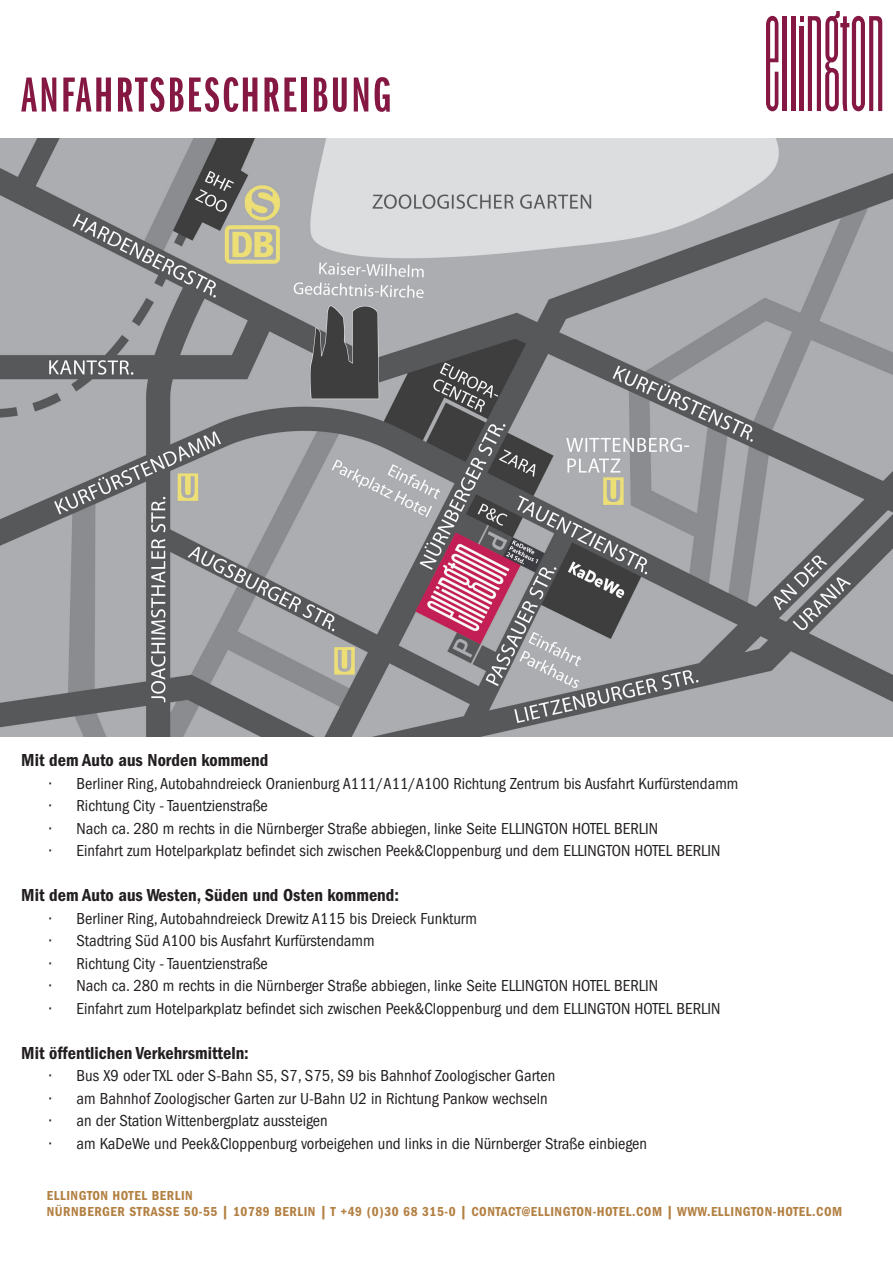
<style>
.page{position:relative;width:893px;height:1263px;background:#fff}
.page>*{position:absolute;margin:0;border:0;box-sizing:border-box;transform-origin:0 0}
.t1{font:51px "ITC Franklin Gothic Std Dm X Cp";letter-spacing:.05em;color:#851843}
.t2{font:18px "ITC Franklin Gothic Std Dm Cd";color:#231f20}
.t3{font:condensed 16.5px "ITC Franklin Gothic Std";color:#231f20}
.t4{font:13.5px/16.2px "ITC Franklin Gothic Std Dm Cd";letter-spacing:.04em;color:#b38042}
</style>
<div class="page">
<img style="left:0;top:138px;width:893px;height:598px">
<hr style="left:791px;top:16px;width:4px;height:95px;background:#851843">
<div style="left:782px;top:16px;width:5px;height:95px;background:#851843"></div>
<svg style="left:766px;top:16px;width:12px;height:95px"></svg>
<svg style="left:800px;top:11px;width:82px;height:100px"></svg>
<h1 class="t1" style="left:21px;top:67px;width:372px">ANFAHRTSBESCHREIBUNG</h1>
<p class="t2" style="left:21px;top:750px;width:249px">Mit dem Auto aus Norden kommend</p>
<p class="t3" style="left:50px;top:774px;width:690px">• Berliner Ring, Autobahndreieck Oranienburg A111/A11/A100 Richtung Zentrum bis Ausfahrt Kurfürstendamm</p>
<p class="t3" style="left:50px;top:796px;width:220px">• Richtung City - Tauentzienstraße</p>
<p class="t3" style="left:50px;top:819px;width:610px">• Nach ca. 280 m rechts in die Nürnberger Straße abbiegen, linke Seite ELLINGTON HOTEL BERLIN</p>
<p class="t3" style="left:50px;top:841px;width:672px">• Einfahrt zum Hotelparkplatz befindet sich zwischen Peek&amp;Cloppenburg und dem ELLINGTON HOTEL BERLIN</p>
<p class="t2" style="left:21px;top:885px;width:379px">Mit dem Auto aus Westen, Süden und Osten kommend:</p>
<p class="t3" style="left:50px;top:909px;width:429px">• Berliner Ring, Autobahndreieck Drewitz A115 bis Dreieck Funkturm</p>
<p class="t3" style="left:50px;top:931px;width:327px">• Stadtring Süd A100 bis Ausfahrt Kurfürstendamm</p>
<p class="t3" style="left:50px;top:954px;width:220px">• Richtung City - Tauentzienstraße</p>
<p class="t3" style="left:50px;top:976px;width:610px">• Nach ca. 280 m rechts in die Nürnberger Straße abbiegen, linke Seite ELLINGTON HOTEL BERLIN</p>
<p class="t3" style="left:50px;top:999px;width:672px">• Einfahrt zum Hotelparkplatz befindet sich zwischen Peek&amp;Cloppenburg und dem ELLINGTON HOTEL BERLIN</p>
<p class="t2" style="left:21px;top:1042px;width:229px">Mit öffentlichen Verkehrsmitteln:</p>
<p class="t3" style="left:50px;top:1066px;width:507px">• Bus X9 oder TXL oder S-Bahn S5, S7, S75, S9 bis Bahnhof Zoologischer Garten</p>
<p class="t3" style="left:50px;top:1089px;width:500px">• am Bahnhof Zoologischer Garten zur U-Bahn U2 in Richtung Pankow wechseln</p>
<p class="t3" style="left:50px;top:1111px;width:280px">• an der Station Wittenbergplatz aussteigen</p>
<p class="t3" style="left:50px;top:1134px;width:599px">• am KaDeWe und Peek&amp;Cloppenburg vorbeigehen und links in die Nürnberger Straße einbiegen</p>
<p class="t4" style="left:47px;top:1187px;width:797px">ELLINGTON HOTEL BERLIN<br>NÜRNBERGER STRASSE 50-55 | 10789 BERLIN | T +49 (0)30 68 315-0 | CONTACT@ELLINGTON-HOTEL.COM | WWW.ELLINGTON-HOTEL.COM</p>
</div>
